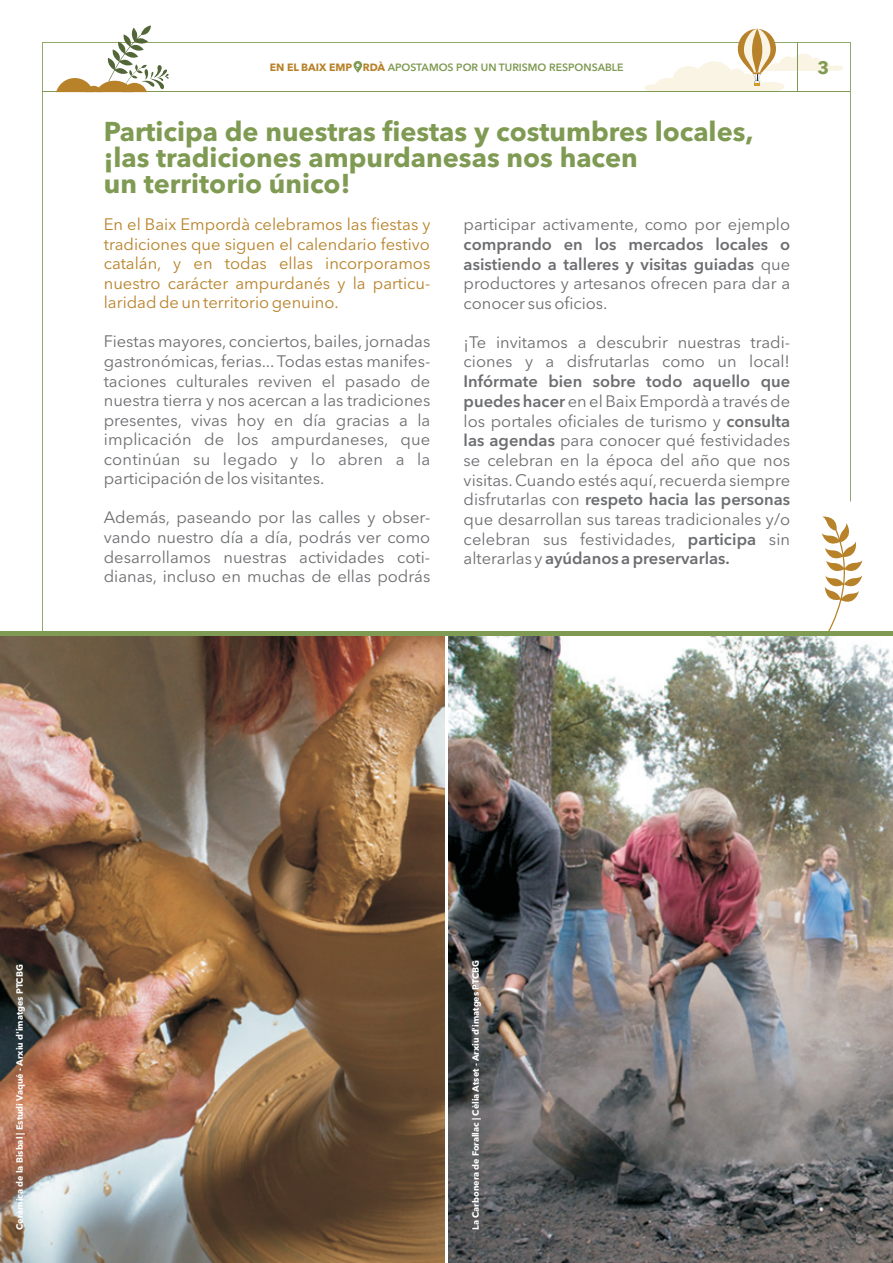
<style>
.page{position:relative;width:893px;height:1263px;background:#fff}
.page>*{position:absolute;margin:0;border:0;box-sizing:border-box;transform-origin:0 0}
.t1{font:700 27px/26.1px "Avenir Next LT Pro";color:#7f9a52}
.t2{font:700 18px "Avenir Next LT Pro";color:#7f9a52}
.t3{font:16.5px/19.5px "Avenir Next LT Pro";color:#6c6d70;text-align:justify}
.t4{font:16.5px/19.5px "Avenir Next LT Pro";color:#b78229;text-align:justify}
.t5{font:600 16.5px/19.6px "Avenir Next LT Pro";color:#6c6d70;text-align:justify}
.t6{font:600 10.5px "Avenir Next LT Pro";color:#7f9a52}
.t7{font:700 9px "Avenir Next LT Pro";color:#fff}
.s1{font-weight:700;color:#b78229}
.s2{font-weight:400}
.s3{font-weight:600}
</style>
<div class="page">
<svg style="left:851px;top:542px;width:11px;height:59px"></svg>
<img style="left:0;top:636px;width:445px;height:627px">
<img style="left:448px;top:636px;width:445px;height:627px">
<svg style="left:42px;top:42px;width:809px;height:589px"></svg>
<hr style="left:43px;top:91px;width:807px;height:1px;background:#7f9a52">
<div style="left:0;top:631px;width:893px;height:5px;background:#7f9a52"></div>
<svg style="left:644px;top:29px;width:200px;height:62px"></svg>
<svg style="left:56px;top:26px;width:113px;height:66px"></svg>
<hr style="left:797px;top:43px;width:1px;height:49px;background:#7f9a52">
<svg style="left:353px;top:61px;width:9px;height:12px"></svg>
<svg style="left:356px;top:64px;width:3px;height:6px"></svg>
<p class="t6" style="left:270px;top:63px;width:355px"><span class="s1">EN EL BAIX EMP RDÀ</span> APOSTAMOS POR UN TURISMO RESPONSABLE</p>
<h1 class="t1" style="left:104px;top:121px;width:651px">Participa de nuestras fiestas y costumbres locales, ¡las tradiciones ampurdanesas nos hacen<br>un territorio único!</h1>
<p class="t4" style="left:104px;top:216px;width:328px">En el Baix Empordà celebramos las fiestas y tradiciones que siguen el calendario festivo catalán, y en todas ellas incorporamos nuestro carácter ampurdanés y la particu&shy;laridad de un territorio genuino.</p>
<p class="t3" style="left:104px;top:333px;width:328px">Fiestas mayores, conciertos, bailes, jornadas gastronómicas, ferias... Todas estas manifes&shy;taciones culturales reviven el pasado de nuestra tierra y nos acercan a las tradiciones presentes, vivas hoy en día gracias a la implicación de los ampurdaneses, que continúan su legado y lo abren a la participación de los visitantes.</p>
<p class="t3" style="left:104px;top:509px;width:328px">Además, paseando por las calles y obser&shy;vando nuestro día a día, podrás ver como desarrollamos nuestras actividades coti&shy;dianas, incluso en muchas de ellas podrás</p>
<p class="t3" style="left:464px;top:216px;width:328px">participar activamente, como por ejemplo</p>
<p class="t5" style="left:464px;top:236px;width:328px">comprando en los mercados locales o asistiendo a talleres y visitas guiadas <span class="s2">que productores y artesanos ofrecen para dar a conocer sus oficios.</span></p>
<p class="t3" style="left:464px;top:334px;width:328px">¡Te invitamos a descubrir nuestras tradi&shy;ciones y a disfrutarlas como un local!</p>
<p class="t3" style="left:464px;top:373px;width:328px"><span class="s3">Infórmate bien sobre todo aquello que puedes hacer</span> en el Baix Empordà a través de los portales oficiales de turismo y <span class="s3">consulta las agendas</span> para conocer qué festividades se celebran en la época del año que nos visitas.Cuando estés aquí,recuerda siempre disfrutarlas con <span class="s3">respeto hacia las personas </span>que desarrollan sus tareas tradicionales y/o celebran sus festividades, <span class="s3">participa</span> sin alterarlas y <span class="s3">ayúdanos a preservarlas.</span></p>
<p class="t2" style="left:817px;top:60px;width:13px">3</p>
<p class="t7" style="left:16px;top:1230px;width:267px;rotate:-90deg">Ceràmica de la Bisbal | Estudi Vaqué - Arxiu d'imatges PTCBG</p>
<p class="t7" style="left:472px;top:1230px;width:271px;rotate:-90deg">La Carbonera de Forallac | Cèlia Atset - Arxiu d'imatges PTCBG</p>
</div>
